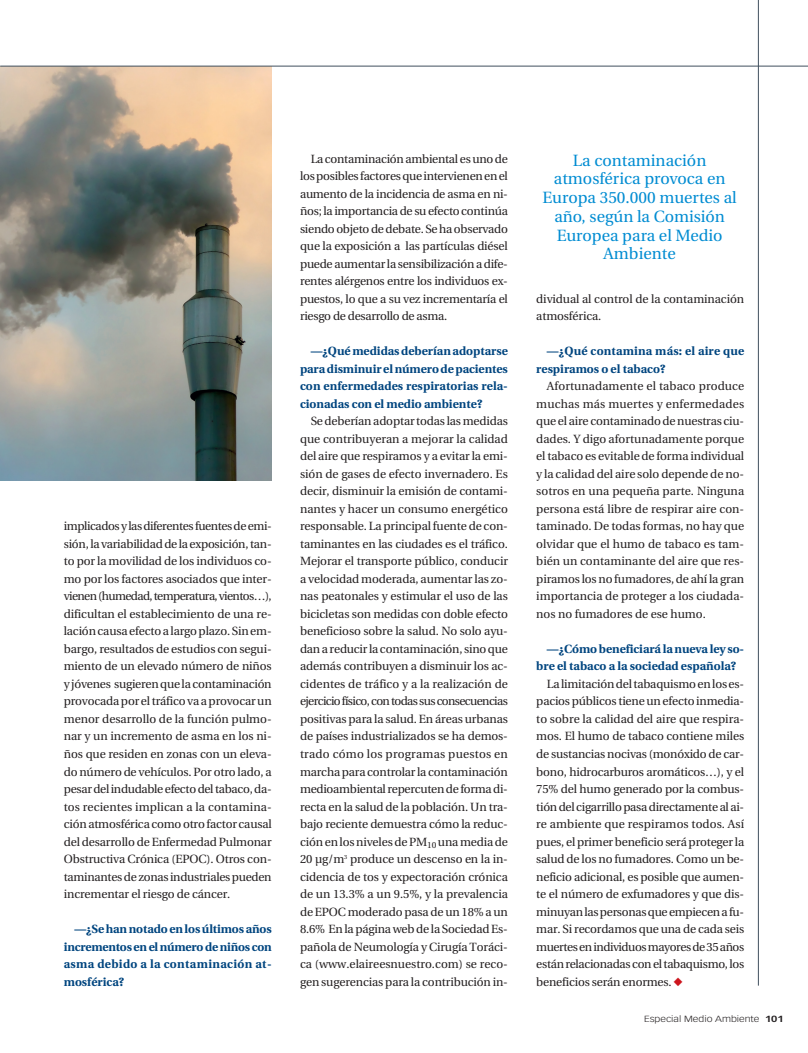
<style>
.page{position:relative;width:808px;height:1053px;background:#fff}
.page>*{position:absolute;margin:0;border:0;box-sizing:border-box;transform-origin:0 0}
.t1{font:16.25px/18.8px "Utopia";color:#008cd2;text-align:center}
.t2{font:11.88px/17.5px "Utopia";letter-spacing:-.01em;color:#231f20;text-align:justify}
.t3{font:700 11.88px/17.5px "Utopia";color:#01457f;text-align:justify}
.t4{font:300 8.75px "Vectora LT";color:#231f20;scale:1.2 1}
.s1{color:#cd151d}
.s2{font-weight:700}
</style>
<div class="page">
<hr style="left:758px;top:0;width:1px;height:985px;background:#41505e">
<img style="left:0;top:67px;width:272px;height:414px">
<hr style="left:0;top:66px;width:808px;height:1px;background:#41505e">
<p class="t2" style="left:64px;top:518px;width:209px">implicados y las diferentes fuentes de emi&shy;sión, la variabilidad de la exposición, tan&shy;to por la movilidad de los individuos co&shy;mo por los factores asociados que inter&shy;vienen (humedad, temperatura, vientos…), dificultan el establecimiento de una re&shy;lación causa efecto a largo plazo. Sin em&shy;bargo, resultados de estudios con segui&shy;miento de un elevado número de niños y jóvenes sugieren que la contaminación provocada por el tráfico va a provocar un menor desarrollo de la función pulmo&shy;nar y un incremento de asma en los ni&shy;ños que residen en zonas con un eleva&shy;do número de vehículos. Por otro lado, a pesar del indudable efecto del tabaco, da&shy;tos recientes implican a la contamina&shy;ción atmosférica como otro factor causal del desarrollo de Enfermedad Pulmonar Obstructiva Crónica (EPOC). Otros con&shy;taminantes de zonas industriales pueden incrementar el riesgo de cáncer.</p>
<p class="t3" style="left:64px;top:921px;width:209px;text-indent:11px">—¿Se han notado en los últimos años incrementos en el número de niños con asma debido a la contaminación at&shy;mosférica?</p>
<p class="t2" style="left:300px;top:151px;width:209px;text-indent:11px">La contaminación ambiental es uno de los posibles factores que intervienen en el aumento de la incidencia de asma en ni&shy;ños; la importancia de su efecto continúa siendo objeto de debate. Se ha observado que la exposición a las partículas diésel puede aumentar la sensibilización a dife&shy;rentes alérgenos entre los individuos ex&shy;puestos, lo que a su vez incrementaría el riesgo de desarrollo de asma.</p>
<p class="t3" style="left:300px;top:343px;width:209px;text-indent:11px">—¿Qué medidas deberían adoptarse para disminuir el número de pacientes con enfermedades respiratorias rela&shy;cionadas con el medio ambiente?</p>
<p class="t2" style="left:300px;top:413px;width:209px;text-indent:11px">Se deberían adoptar todas las medidas que contribuyeran a mejorar la calidad del aire que respiramos y a evitar la emi&shy;sión de gases de efecto invernadero. Es decir, disminuir la emisión de contami&shy;nantes y hacer un consumo energético responsable. La principal fuente de con&shy;taminantes en las ciudades es el tráfico.<br>Mejorar el transporte público, conducir a velocidad moderada, aumentar las zo&shy;nas peatonales y estimular el uso de las bicicletas son medidas con doble efecto beneficioso sobre la salud. No solo ayu&shy;dan a reducir la contaminación, sino que además contribuyen a disminuir los ac&shy;cidentes de tráfico y a la realización de ejercicio físico, con todas sus consecuencias positivas para la salud. En áreas urbanas de países industrializados se ha demos&shy;trado cómo los programas puestos en marcha para controlar la contaminación medioambiental repercuten de forma di&shy;recta en la salud de la población. Un tra&shy;bajo reciente demuestra cómo la reduc&shy;ción en los niveles de PM<sub>10</sub> una media de 20 µg/m<sup>3</sup> produce un descenso en la in&shy;cidencia de tos y expectoración crónica de un 13.3% a un 9.5%, y la prevalencia de EPOC moderado pasa de un 18% a un 8.6% En la página web de la Sociedad Es&shy;pañola de Neumología y Cirugía Toráci&shy;ca (www.elaireesnuestro.com) se reco&shy;gen sugerencias para la contribución in-</p>
<h1 class="t1" style="left:543px;top:152px;width:196px">La contaminación atmosférica provoca en<br>Europa 350.000 muertes al año, según la Comisión<br>Europea para el Medio<br>Ambiente</h1>
<p class="t2" style="left:536px;top:291px;width:209px">dividual al control de la contaminación atmosférica.</p>
<p class="t3" style="left:536px;top:343px;width:209px;text-indent:11px">—¿Qué contamina más: el aire que respiramos o el tabaco?</p>
<p class="t2" style="left:536px;top:378px;width:209px;text-indent:11px">Afortunadamente el tabaco produce muchas más muertes y enfermedades que el aire contaminado de nuestras ciu&shy;dades. Y digo afortunadamente porque el tabaco es evitable de forma individual y la calidad del aire solo depende de no&shy;sotros en una pequeña parte. Ninguna persona está libre de respirar aire con&shy;taminado. De todas formas, no hay que olvidar que el humo de tabaco es tam&shy;bién un contaminante del aire que res&shy;piramos los no fumadores, de ahí la gran importancia de proteger a los ciudada&shy;nos no fumadores de ese humo.</p>
<p class="t3" style="left:536px;top:641px;width:209px;text-indent:11px">—¿Cómo beneficiará la nueva ley so&shy;bre el tabaco a la sociedad española?</p>
<p class="t2" style="left:536px;top:676px;width:209px;text-indent:11px">La limitación del tabaquismo en los es&shy;pacios públicos tiene un efecto inmedia&shy;to sobre la calidad del aire que respira&shy;mos. El humo de tabaco contiene miles de sustancias nocivas (monóxido de car&shy;bono, hidrocarburos aromáticos…), y el 75% del humo generado por la combus&shy;tión del cigarrillo pasa directamente al ai&shy;re ambiente que respiramos todos. Así pues, el primer beneficio será proteger la salud de los no fumadores. Como un be&shy;neficio adicional, es posible que aumen&shy;te el número de exfumadores y que dis&shy;minuyan las personas que empiecen a fu&shy;mar. Si recordamos que una de cada seis muertes en individuos mayores de 35 años están relacionadas con el tabaquismo, los beneficios serán enormes. <span class="s1">◆</span></p>
<p class="t4" style="left:644px;top:1015px;width:118px">Especial Medio Ambiente <span class="s2">101</span></p>
</div>
